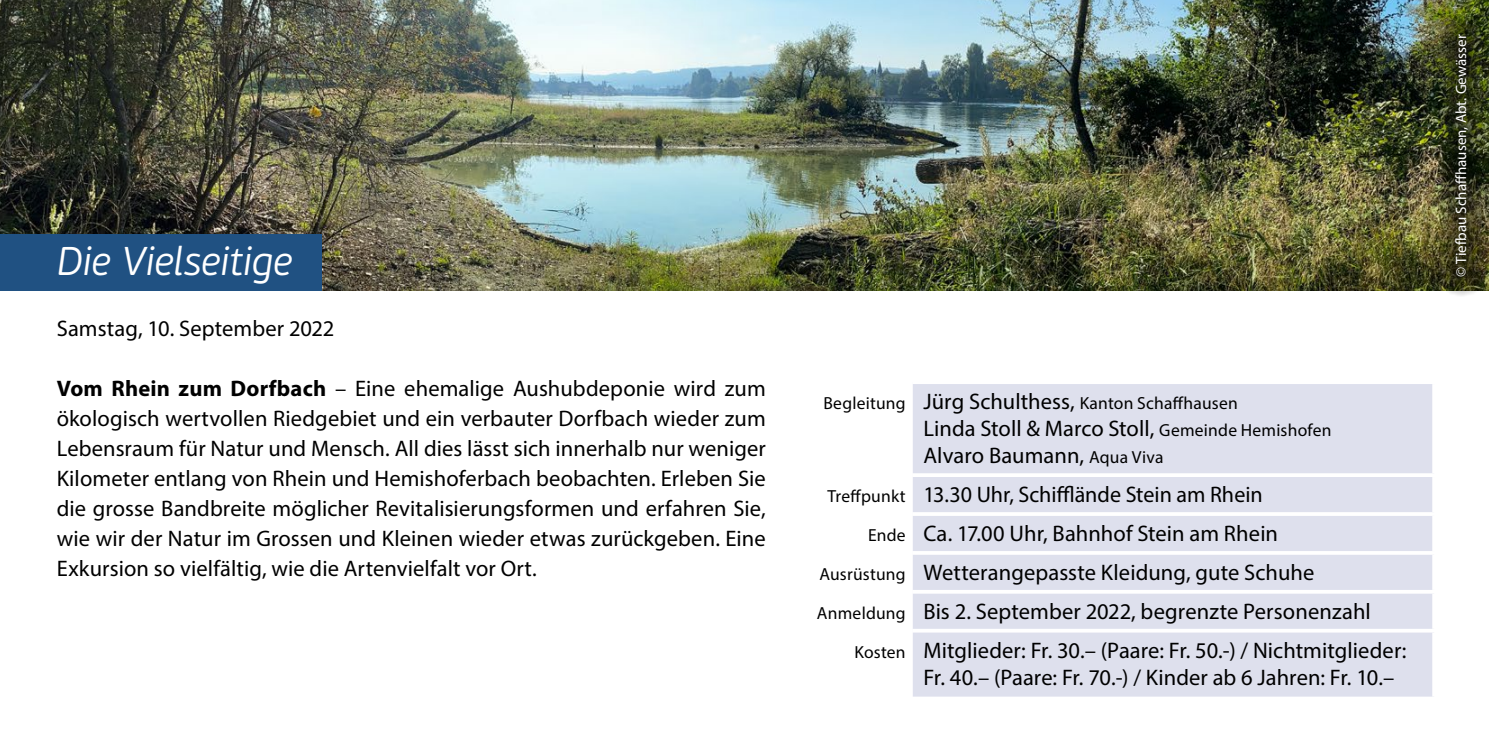
<style>
.page{position:relative;width:1489px;height:745px;background:#fff}
.page>*{position:absolute;margin:0;border:0;box-sizing:border-box;transform-origin:0 0}
.t1{font:italic 300 40px "PF Beau Sans Pro";letter-spacing:-.01em;color:#fff}
.t2{font:22.5px/30px "Myriad Pro";letter-spacing:.005em;color:#000;text-align:justify}
.t3{font:17.5px "Myriad Pro";letter-spacing:.01em;color:#000}
.t4{font:15px "Myriad Pro";color:#fff}
.s1{font-weight:700}
.s2{font-size:22.5px}
.s3{font-size:17.5px}
</style>
<div class="page">
<img style="left:0;top:0;width:1488px;height:291px">
<div style="left:0;top:234px;width:321px;height:57px;background:#205182"></div>
<img style="left:1434px;top:13px;width:54px;height:283px">
<div style="left:913px;top:384px;width:518px;height:312px;background:#dee0ed"></div>
<svg style="left:1431px;top:384px;width:2px;height:89px"></svg>
<hr style="left:912px;top:473px;width:523px;height:3px;background:#fff">
<svg style="left:1431px;top:477px;width:1px;height:35px"></svg>
<hr style="left:912px;top:512px;width:523px;height:3px;background:#fff">
<svg style="left:1431px;top:516px;width:1px;height:34px"></svg>
<svg style="left:913px;top:550px;width:519px;height:4px"></svg>
<svg style="left:1431px;top:555px;width:1px;height:34px"></svg>
<svg style="left:913px;top:589px;width:520px;height:4px"></svg>
<svg style="left:1431px;top:593px;width:1px;height:35px"></svg>
<svg style="left:913px;top:628px;width:520px;height:4px"></svg>
<svg style="left:1431px;top:632px;width:1px;height:64px"></svg>
<h1 class="t1" style="left:57px;top:238px;width:237px">Die Vielseitige</h1>
<p class="t2" style="left:57px;top:313px;width:279px">Samstag, 10. September 2022</p>
<p class="t2" style="left:57px;top:373px;width:710px"><span class="s1">Vom Rhein zum Dorfbach</span> – Eine ehemalige Aushubdeponie wird zum ökologisch wertvollen Riedgebiet und ein verbauter Dorfbach wieder zum Lebensraum für Natur und Mensch. All dies lässt sich innerhalb nur weniger Kilometer entlang von Rhein und Hemishoferbach beobachten. Erleben Sie die grosse Bandbreite möglicher Revitalisierungsformen und erfahren Sie, wie wir der Natur im Grossen und Kleinen wieder etwas zurückgeben. Eine Exkursion so vielfältig, wie die Artenvielfalt vor Ort.</p>
<p class="t3" style="left:823px;top:392px;width:416px">Begleitung <span class="s2">Jürg Schulthess,</span> Kanton Schaffhausen</p>
<p class="t2" style="left:923px;top:414px;width:409px;line-height:27px">Linda Stoll &amp; Marco Stoll, <span class="s3">Gemeinde Hemishofen<br></span>Alvaro Baumann, <span class="s3">Aqua Viva</span></p>
<p class="t2" style="left:827px;top:478px;width:437px"><span class="s3">Treffpunkt</span> 13.30 Uhr, Schifflände Stein am Rhein</p>
<p class="t2" style="left:868px;top:517px;width:411px"><span class="s3">Ende</span> Ca. 17.00 Uhr, Bahnhof Stein am Rhein</p>
<p class="t2" style="left:819px;top:556px;width:496px"><span class="s3">Ausrüstung</span> Wetterangepasste Kleidung, gute Schuhe</p>
<p class="t2" style="left:816px;top:595px;width:555px"><span class="s3">Anmeldung</span> Bis 2. September 2022, begrenzte Personenzahl</p>
<p class="t2" style="left:854px;top:634px;width:553px"><span class="s3">Kosten</span> Mitglieder: Fr. 30.– (Paare: Fr. 50.-) / Nichtmitglieder:</p>
<p class="t2" style="left:923px;top:661px;width:472px">Fr. 40.– (Paare: Fr. 70.-) / Kinder ab 6 Jahren: Fr. 10.–</p>
<p class="t4" style="left:1451px;top:276px;width:243px;rotate:-90deg">© Tiefbau Schaffhausen, Abt. Gewässer</p>
</div>
